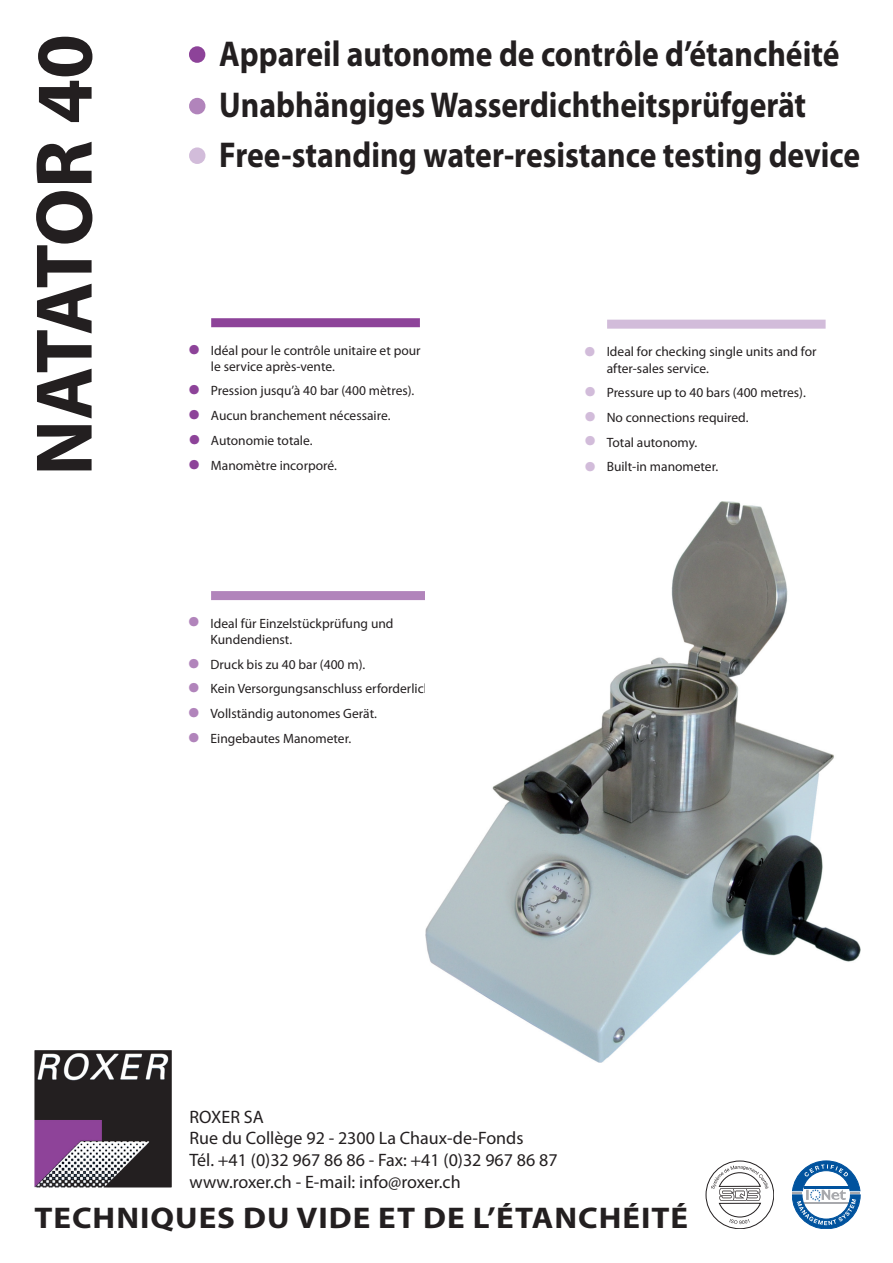
<style>
.page{position:relative;width:893px;height:1263px;background:#fff}
.page>*{position:absolute;margin:0;border:0;box-sizing:border-box;transform-origin:0 0}
.Titre{font:700 81px "Myriad Pro";letter-spacing:-.015em;color:#231f20}
.Boules_violetes{font:700 63px "Myriad Pro";color:#8d4399}
.Boules_violetes-2{font:700 63px "Myriad Pro";color:#b184bb}
.Boules_violetes-3{font:700 63px "Myriad Pro";color:#d2bcda}
.Texte_de_base{font:700 36px "Myriad Pro";color:#231f20;scale:.88 1}
.Boules_violetes-4{font:700 36px "Myriad Pro";color:#8d4399}
.Boules_violetes-5{font:700 36px "Myriad Pro";color:#d2bcda}
.Boules_violetes-6{font:700 36px "Myriad Pro";color:#b184bb}
.texte_pied_de_page{font:700 30px "Myriad Pro";letter-spacing:.03em;color:#231f20;scale:1.1 1}
.Adresses{font:18px "Myriad Pro";color:#231f20}
.Texte_de_base-2{font:13.5px/16.2px "Myriad Pro";color:#231f20}
</style>
<div class="page">
<img style="left:36px;top:1052px;width:134px;height:134px">
<div style="left:33px;top:1049px;width:140px;height:140px;border:2px solid #fff"></div>
<svg style="left:706px;top:1161px;width:68px;height:68px"></svg>
<svg style="left:792px;top:1161px;width:68px;height:68px"></svg>
<div style="left:211px;top:318px;width:209px;height:9px;background:#8d4399"></div>
<div style="left:607px;top:320px;width:219px;height:9px;background:#d2bcda"></div>
<div style="left:211px;top:591px;width:223px;height:9px;background:#b184bb"></div>
<img style="left:426px;top:502px;width:434px;height:560px">
<p class="Titre" style="left:11px;top:476px;width:443px;rotate:-90deg">NATATOR 40</p>
<p class="Texte_de_base" style="left:219px;top:31px;width:706px">Appareil autonome de contrôle d’étanchéité</p>
<p class="Boules_violetes" style="left:187px;top:9px;width:23px">•</p>
<p class="Boules_violetes-2" style="left:187px;top:60px;width:23px">•</p>
<p class="Boules_violetes-3" style="left:187px;top:110px;width:23px">•</p>
<p class="Texte_de_base" style="left:219px;top:81px;width:668px">Unabhängiges Wasserdichtheitsprüfgerät</p>
<p class="Texte_de_base" style="left:219px;top:132px;width:730px">Free-standing water-resistance testing device</p>
<p class="Boules_violetes-4" style="left:188px;top:324px;width:14px">•</p>
<p class="Boules_violetes-4" style="left:188px;top:364px;width:14px">•</p>
<p class="Boules_violetes-4" style="left:188px;top:389px;width:14px">•</p>
<p class="Texte_de_base-2" style="left:211px;top:342px;width:211px">Idéal pour le contrôle unitaire et pour le service après-vente.</p>
<p class="Texte_de_base-2" style="left:211px;top:383px;width:205px">Pression jusqu’à 40 bar (400 mètres).</p>
<p class="Texte_de_base-2" style="left:211px;top:407px;width:181px">Aucun branchement nécessaire.</p>
<p class="Texte_de_base-2" style="left:211px;top:432px;width:103px">Autonomie totale.</p>
<p class="Texte_de_base-2" style="left:211px;top:457px;width:128px">Manomètre incorporé.</p>
<p class="Texte_de_base-2" style="left:607px;top:343px;width:211px">Ideal for checking single units and for after-sales service.</p>
<p class="Texte_de_base-2" style="left:607px;top:384px;width:201px">Pressure up to 40 bars (400 metres).</p>
<p class="Texte_de_base-2" style="left:607px;top:409px;width:143px">No connections required.</p>
<p class="Texte_de_base-2" style="left:607px;top:434px;width:92px">Total autonomy.</p>
<p class="Texte_de_base-2" style="left:607px;top:458px;width:113px">Built-in manometer.</p>
<p class="Boules_violetes-5" style="left:584px;top:325px;width:14px">•</p>
<p class="Boules_violetes-5" style="left:584px;top:365px;width:14px">•</p>
<p class="Boules_violetes-5" style="left:584px;top:390px;width:14px">•</p>
<p class="Boules_violetes-5" style="left:584px;top:415px;width:14px">•</p>
<p class="Boules_violetes-5" style="left:584px;top:440px;width:14px">•</p>
<p class="Boules_violetes-4" style="left:189px;top:413px;width:14px">•</p>
<p class="Boules_violetes-4" style="left:188px;top:439px;width:14px">•</p>
<p class="Boules_violetes-6" style="left:188px;top:596px;width:14px">•</p>
<p class="Boules_violetes-6" style="left:188px;top:637px;width:14px">•</p>
<p class="Boules_violetes-6" style="left:188px;top:662px;width:14px">•</p>
<p class="Boules_violetes-6" style="left:188px;top:686px;width:14px">•</p>
<p class="Boules_violetes-6" style="left:188px;top:712px;width:14px">•</p>
<p class="Texte_de_base-2" style="left:211px;top:615px;width:184px">Ideal für Einzelstückprüfung und<br>Kundendienst.</p>
<p class="Texte_de_base-2" style="left:211px;top:656px;width:156px">Druck bis zu 40 bar (400 m).</p>
<p class="Texte_de_base-2" style="left:211px;top:680px;width:225px">Kein Versorgungsanschluss erforderlich.</p>
<p class="Texte_de_base-2" style="left:211px;top:705px;width:168px">Vollständig autonomes Gerät.</p>
<p class="Texte_de_base-2" style="left:211px;top:730px;width:142px">Eingebautes Manometer.</p>
<p class="Adresses" style="left:190px;top:1105px;width:76px">ROXER SA</p>
<p class="Adresses" style="left:190px;top:1127px;width:335px">Rue du Collège 92 - 2300 La Chaux-de-Fonds</p>
<p class="Adresses" style="left:190px;top:1149px;width:370px">Tél. +41 (0)32 967 86 86 - Fax: +41 (0)32 967 86 87</p>
<p class="Adresses" style="left:190px;top:1170px;width:273px">www.roxer.ch - E-mail: info@roxer.ch</p>
<p class="texte_pied_de_page" style="left:34px;top:1198px;width:596px">Techniques du vide et de l’étanchéité</p>
</div>
